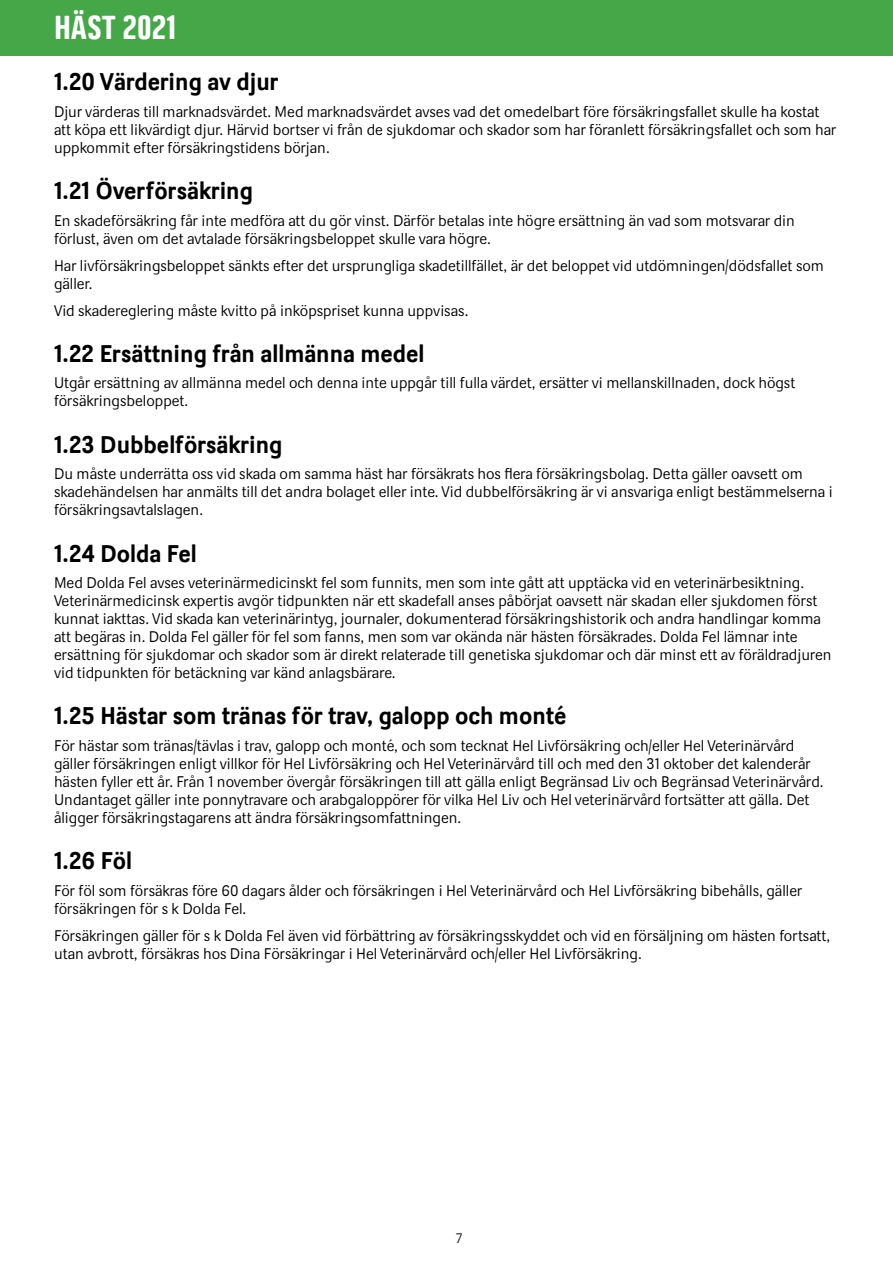
<style>
.page{position:relative;width:893px;height:1263px;background:#fff}
.page>*{position:absolute;margin:0;border:0;box-sizing:border-box;transform-origin:0 0}
.t1{font:33px "Dina Headline";color:#fff}
.t2{font:700 24px "Dina";color:#000001}
.t3{font:15px/18px "Dina";color:#000001}
.t4{font:13.5px "Dina";color:#231f20}
</style>
<div class="page">
<div style="left:0;top:0;width:893px;height:55px;background:#45a748"></div>
<h1 class="t1" style="left:54px;top:9px;width:123px">HÄST 2021</h1>
<h2 class="t2" style="left:54px;top:67px;width:226px">1.20 Värdering av djur</h2>
<p class="t3" style="left:54px;top:103px;width:784px">Djur värderas till marknadsvärdet. Med marknadsvärdet avses vad det omedelbart före försäkringsfallet skulle ha kostat att köpa ett likvärdigt djur. Härvid bortser vi från de sjukdomar och skador som har föranlett försäkringsfallet och som har uppkommit efter försäkringstidens början.</p>
<h2 class="t2" style="left:54px;top:176px;width:200px">1.21 Överförsäkring</h2>
<p class="t3" style="left:54px;top:211px;width:742px">En skadeförsäkring får inte medföra att du gör vinst. Därför betalas inte högre ersättning än vad som motsvarar din förlust, även om det avtalade försäkringsbeloppet skulle vara högre.</p>
<p class="t3" style="left:54px;top:256px;width:771px">Har livförsäkringsbeloppet sänkts efter det ursprungliga skadetillfället, är det beloppet vid utdömningen/dödsfallet som gäller.</p>
<p class="t3" style="left:54px;top:301px;width:416px">Vid skadereglering måste kvitto på inköpspriset kunna uppvisas.</p>
<h2 class="t2" style="left:54px;top:339px;width:372px">1.22 Ersättning från allmänna medel</h2>
<p class="t3" style="left:54px;top:374px;width:743px">Utgår ersättning av allmänna medel och denna inte uppgår till fulla värdet, ersätter vi mellanskillnaden, dock högst försäkringsbeloppet.</p>
<h2 class="t2" style="left:54px;top:430px;width:230px">1.23 Dubbelförsäkring</h2>
<p class="t3" style="left:54px;top:465px;width:780px">Du måste underrätta oss vid skada om samma häst har försäkrats hos flera försäkringsbolag. Detta gäller oavsett om skadehändelsen har anmälts till det andra bolaget eller inte. Vid dubbelförsäkring är vi ansvariga enligt bestämmelserna i försäkringsavtalslagen.</p>
<h2 class="t2" style="left:54px;top:539px;width:144px">1.24 Dolda Fel</h2>
<p class="t3" style="left:54px;top:574px;width:779px">Med Dolda Fel avses veterinärmedicinskt fel som funnits, men som inte gått att upptäcka vid en veterinärbesiktning.<br>Veterinärmedicinsk expertis avgör tidpunkten när ett skadefall anses påbörjat oavsett när skadan eller sjukdomen först kunnat iakttas. Vid skada kan veterinärintyg, journaler, dokumenterad försäkringshistorik och andra handlingar komma att begäras in. Dolda Fel gäller för fel som fanns, men som var okända när hästen försäkrades. Dolda Fel lämnar inte ersättning för sjukdomar och skador som är direkt relaterade till genetiska sjukdomar och där minst ett av föräldradjuren vid tidpunkten för betäckning var känd anlagsbärare.</p>
<h2 class="t2" style="left:54px;top:701px;width:514px">1.25 Hästar som tränas för trav, galopp och monté</h2>
<p class="t3" style="left:54px;top:737px;width:771px">För hästar som tränas/tävlas i trav, galopp och monté, och som tecknat Hel Livförsäkring och/eller Hel Veterinärvård gäller försäkringen enligt villkor för Hel Livförsäkring och Hel Veterinärvård till och med den 31 oktober det kalenderår hästen fyller ett år. Från 1 november övergår försäkringen till att gälla enligt Begränsad Liv och Begränsad Veterinärvård.<br>Undantaget gäller inte ponnytravare och arabgaloppörer för vilka Hel Liv och Hel veterinärvård fortsätter att gälla. Det åligger försäkringstagarens att ändra försäkringsomfattningen.</p>
<h2 class="t2" style="left:54px;top:846px;width:80px">1.26 Föl</h2>
<p class="t3" style="left:54px;top:881px;width:750px">För föl som försäkras före 60 dagars ålder och försäkringen i Hel Veterinärvård och Hel Livförsäkring bibehålls, gäller försäkringen för s k Dolda Fel.</p>
<p class="t3" style="left:54px;top:926px;width:778px">Försäkringen gäller för s k Dolda Fel även vid förbättring av försäkringsskyddet och vid en försäljning om hästen fortsatt, utan avbrott, försäkras hos Dina Försäkringar i Hel Veterinärvård och/eller Hel Livförsäkring.</p>
<p class="t4" style="left:456px;top:1230px;width:8px">7</p>
</div>
